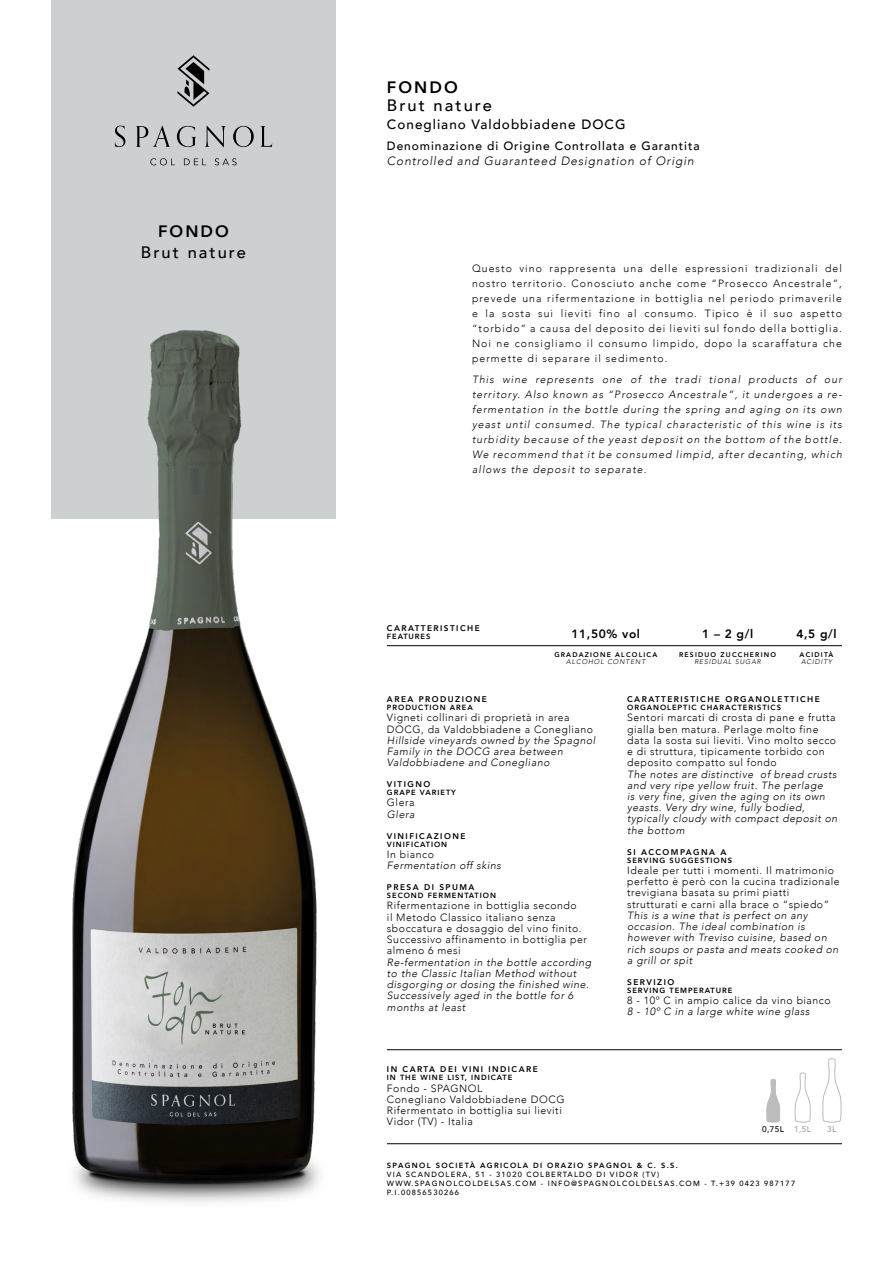
<style>
.page{position:relative;width:893px;height:1263px;background:#fff}
.page>*{position:absolute;margin:0;border:0;box-sizing:border-box;transform-origin:0 0}
.t1{font:500 16.5px "Avenir";letter-spacing:.125em;color:#000}
.t2{font:800 16.5px "Avenir";letter-spacing:.125em;color:#000}
.t3{font:500 13.5px "Avenir";letter-spacing:.075em;color:#000}
.t4{font:500 12px "Avenir";letter-spacing:.075em;color:#000}
.t5{font:italic 300 12px "Avenir";letter-spacing:.075em;color:#000}
.t6{font:800 12px "Avenir";letter-spacing:.05em;color:#000}
.t7{font:300 10.5px/11.2px "Avenir";letter-spacing:.05em;color:#000}
.t8{font:italic 300 10.5px/11.2px "Avenir";letter-spacing:.05em;color:#000}
.t9{font:800 8.25px "Avenir";letter-spacing:.175em;color:#000}
.t10{font:500 8.25px "Avenir";color:#9d9d9c}
.t11{font:500 8.25px "Avenir";color:#000}
.t12{font:800 7.5px "Avenir";letter-spacing:.125em;color:#000}
.t13{font:500 7.5px/9px "Avenir";letter-spacing:.16em;color:#000}
.t14{font:800 7.5px "Avenir";letter-spacing:.18em;color:#000}
.t15{font:800 6.75px "Avenir";letter-spacing:.175em;color:#000}
.t16{font:italic 300 6.75px "Avenir";letter-spacing:.125em;color:#000}
</style>
<div class="page">
<div style="left:51px;top:0;width:285px;height:519px;background:#cdd0d1"></div>
<img style="left:72px;top:330px;width:248px;height:872px">
<svg style="left:177px;top:55px;width:32px;height:52px"></svg>
<svg style="left:150px;top:158px;width:87px;height:7px"></svg>
<svg style="left:115px;top:126px;width:157px;height:21px"></svg>
<hr style="left:387px;top:645px;width:455px;height:1px;background:#000">
<hr style="left:387px;top:1143px;width:455px;height:1px;background:#000">
<hr style="left:387px;top:1049px;width:455px;height:1px;background:#000">
<svg style="left:822px;top:1058px;width:20px;height:65px"></svg>
<svg style="left:794px;top:1072px;width:17px;height:51px"></svg>
<svg style="left:766px;top:1079px;width:15px;height:44px"></svg>
<h1 class="t2" style="left:158px;top:219px;width:72px">FONDO</h1>
<h1 class="t1" style="left:141px;top:238px;width:106px">Brut nature</h1>
<h1 class="t2" style="left:387px;top:74px;width:72px">FONDO</h1>
<h1 class="t1" style="left:387px;top:91px;width:106px">Brut nature</h1>
<p class="t3" style="left:387px;top:113px;width:240px">Conegliano Valdobbiadene DOCG</p>
<p class="t4" style="left:387px;top:135px;width:314px">Denominazione di Origine Controllata e Garantita</p>
<p class="t5" style="left:387px;top:154px;width:308px">Controlled and Guaranteed Designation of Origin</p>
<p class="t7" style="left:472px;top:261px;width:371px;line-height:15px;text-align:justify">Questo vino rappresenta una delle espressioni tradizionali del nostro territorio. Conosciuto anche come “Prosecco Ancestrale”, prevede una rifermentazione in bottiglia nel periodo primaverile e la sosta sui lieviti fino al consumo. Tipico è il suo aspetto “torbido” a causa del deposito dei lieviti sul fondo della bottiglia.<br>Noi ne consigliamo il consumo limpido, dopo la scaraffatura che permette di separare il sedimento.</p>
<p class="t8" style="left:472px;top:372px;width:371px;line-height:15px;text-align:justify">This wine represents one of the tradi tional products of our territory. Also known as “Prosecco Ancestrale”, it undergoes a re&shy;fermentation in the bottle during the spring and aging on its own yeast until consumed. The typical characteristic of this wine is its turbidity because of the yeast deposit on the bottom of the bottle.<br>We recommend that it be consumed limpid, after decanting, which allows the deposit to separate.</p>
<p class="t9" style="left:387px;top:621px;width:94px">CARATTERISTICHE</p>
<p class="t12" style="left:387px;top:630px;width:45px">FEATURES</p>
<p class="t6" style="left:572px;top:624px;width:70px">11,50% vol</p>
<p class="t6" style="left:702px;top:624px;width:53px">1 – 2 g/l</p>
<p class="t6" style="left:796px;top:624px;width:42px">4,5 g/l</p>
<p class="t15" style="left:554px;top:649px;width:104px">GRADAZIONE ALCOLICA</p>
<p class="t16" style="left:566px;top:658px;width:80px">ALCOHOL CONTENT</p>
<p class="t15" style="left:679px;top:649px;width:98px">RESIDUO ZUCCHERINO</p>
<p class="t16" style="left:694px;top:658px;width:68px">RESIDUAL SUGAR</p>
<p class="t15" style="left:800px;top:649px;width:35px">ACIDITÀ</p>
<p class="t16" style="left:801px;top:658px;width:32px">ACIDITY</p>
<p class="t9" style="left:387px;top:693px;width:101px">AREA PRODUZIONE</p>
<p class="t12" style="left:387px;top:701px;width:87px">PRODUCTION AREA</p>
<p class="t7" style="left:387px;top:712px;width:208px">Vigneti collinari di proprietà in area<br>DOCG, da Valdobbiadene a Conegliano</p>
<p class="t8" style="left:387px;top:734px;width:210px">Hillside vineyards owned by the Spagnol<br>Family in the DOCG area between<br>Valdobbiadene and Conegliano</p>
<p class="t9" style="left:387px;top:778px;width:45px">VITIGNO</p>
<p class="t12" style="left:387px;top:787px;width:71px">GRAPE VARIETY</p>
<p class="t7" style="left:387px;top:797px;width:29px">Glera</p>
<p class="t8" style="left:387px;top:808px;width:29px">Glera</p>
<p class="t9" style="left:387px;top:829px;width:80px">VINIFICAZIONE</p>
<p class="t12" style="left:387px;top:838px;width:62px">VINIFICATION</p>
<p class="t7" style="left:387px;top:849px;width:49px">In bianco</p>
<p class="t8" style="left:387px;top:860px;width:115px">Fermentation off skins</p>
<p class="t9" style="left:387px;top:881px;width:89px">PRESA DI SPUMA</p>
<p class="t12" style="left:387px;top:890px;width:111px">SECOND FERMENTATION</p>
<p class="t7" style="left:387px;top:900px;width:201px">Rifermentazione in bottiglia secondo<br>il Metodo Classico italiano senza sboccatura e dosaggio del vino finito.<br>Successivo affinamento in bottiglia per almeno 6 mesi</p>
<p class="t8" style="left:387px;top:956px;width:206px">Re-fermentation in the bottle according to the Classic Italian Method without disgorging or dosing the finished wine.<br>Successively aged in the bottle for 6 months at least</p>
<p class="t9" style="left:387px;top:1063px;width:152px">IN CARTA DEI VINI INDICARE</p>
<p class="t12" style="left:387px;top:1072px;width:127px">IN THE WINE LIST, INDICATE</p>
<p class="t7" style="left:387px;top:1082px;width:179px">Fondo - SPAGNOL<br>Conegliano Valdobbiadene DOCG<br>Rifermentato in bottiglia sui lieviti<br>Vidor (TV) - Italia</p>
<p class="t9" style="left:627px;top:693px;width:194px">CARATTERISTICHE ORGANOLETTICHE</p>
<p class="t12" style="left:627px;top:701px;width:155px">ORGANOLEPTIC CHARACTERISTICS</p>
<p class="t7" style="left:627px;top:712px;width:210px">Sentori marcati di crosta di pane e frutta gialla ben matura. Perlage molto fine data la sosta sui lieviti. Vino molto secco e di struttura, tipicamente torbido con deposito compatto sul fondo</p>
<p class="t8" style="left:627px;top:768px;width:212px">The notes are distinctive of bread crusts and very ripe yellow fruit. The perlage<br>is very fine, given the aging on its own yeasts. Very dry wine, fully bodied, typically cloudy with compact deposit on the bottom</p>
<p class="t9" style="left:627px;top:845px;width:101px">SI ACCOMPAGNA A</p>
<p class="t12" style="left:627px;top:854px;width:106px">SERVING SUGGESTIONS</p>
<p class="t7" style="left:627px;top:865px;width:214px">Ideale per tutti i momenti. Il matrimonio perfetto è però con la cucina tradizionale trevigiana basata su primi piatti strutturati e carni alla brace o “spiedo”</p>
<p class="t8" style="left:627px;top:910px;width:213px">This is a wine that is perfect on any occasion. The ideal combination is however with Treviso cuisine, based on rich soups or pasta and meats cooked on a grill or spit</p>
<p class="t9" style="left:627px;top:976px;width:49px">SERVIZIO</p>
<p class="t12" style="left:627px;top:984px;width:107px">SERVING TEMPERATURE</p>
<p class="t7" style="left:627px;top:995px;width:205px">8 - 10º C in ampio calice da vino bianco</p>
<p class="t8" style="left:627px;top:1006px;width:184px">8 - 10º C in a large white wine glass</p>
<p class="t11" style="left:762px;top:1121px;width:23px">0,75L</p>
<p class="t10" style="left:794px;top:1121px;width:18px">1,5L</p>
<p class="t10" style="left:827px;top:1121px;width:11px">3L</p>
<p class="t14" style="left:387px;top:1160px;width:293px">SPAGNOL SOCIETÀ AGRICOLA DI ORAZIO SPAGNOL &amp; C. S.S.</p>
<p class="t13" style="left:387px;top:1170px;width:410px">VIA SCANDOLERA, 51 - 31020 COLBERTALDO DI VIDOR (TV)<br>WWW.SPAGNOLCOLDELSAS.COM - INFO@SPAGNOLCOLDELSAS.COM - T.+39 0423 987177<br>P.I.00856530266</p>
</div>
